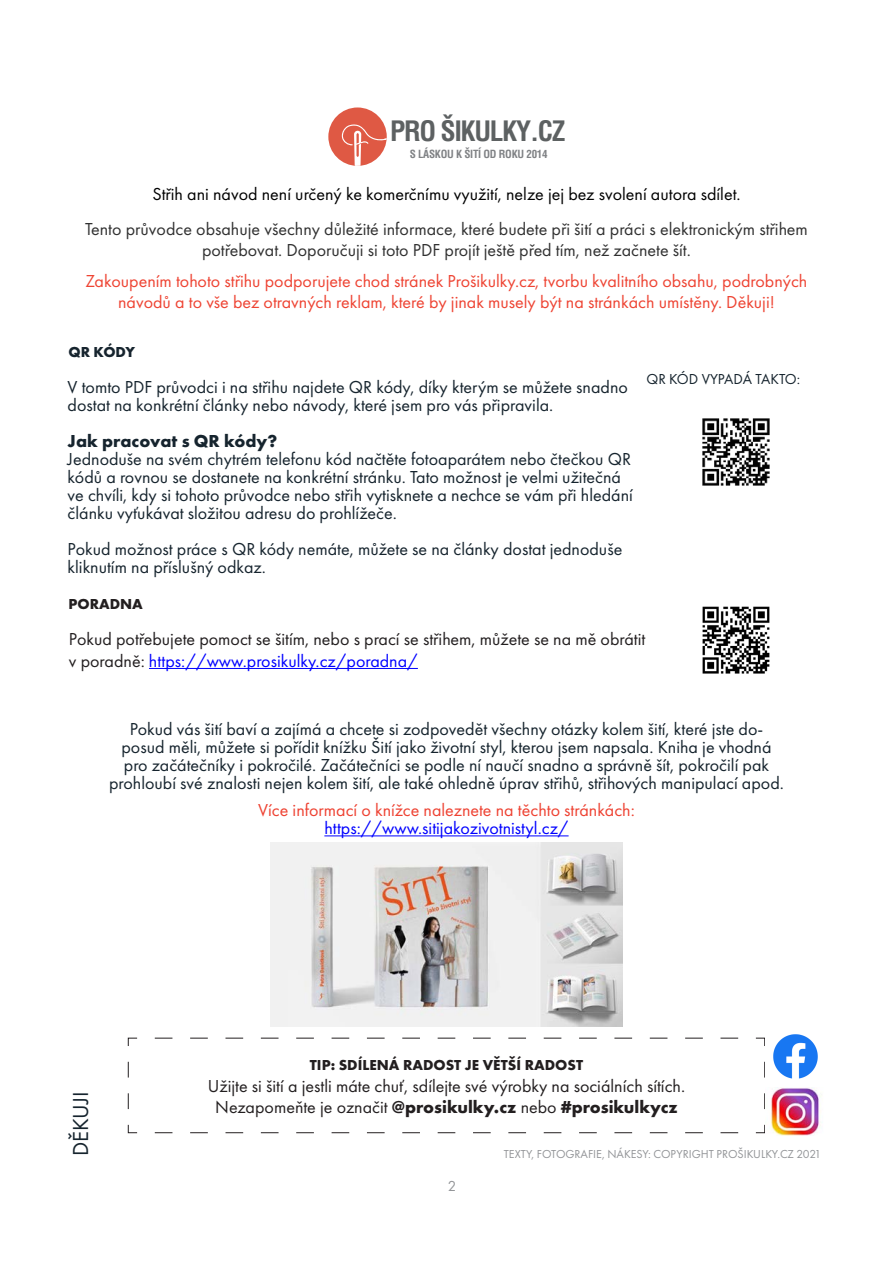
<style>
.page{position:relative;width:893px;height:1263px;background:#fff}
.page>*{position:absolute;margin:0;border:0;box-sizing:border-box;transform-origin:0 0}
.t1{font:700 condensed 27.45px "Helvetica";letter-spacing:-.05em;color:#5d6162}
.Title_-_Align_Left{font:22.5px "Futura PT";color:#16242e}
.Body_Text{font:18px/18px "Futura PT";color:#16242e}
.Title_-_Align_Left-2{font:18px/18px "Futura PT";color:#16242e;text-align:center}
.t2{font:18px/21.6px "Futura PT";color:#231f20}
.t3{font:18px/21.6px "Futura PT";color:#e43;text-align:center}
.t4{font:18px/21.6px "Futura PT";color:#313131;text-align:center}
.t5{font:18px "Futura PT";color:#000}
.t6{font:700 18px "Futura PT";color:#231f20}
.Title_-_Align_Left-3{font:18px "Futura PT";color:#ee4232}
.Title_-_Align_Left-4{font:18px "Futura PT";color:#00f}
.Body_Text-2{font:700 18px "Futura PT";color:#16242e}
.Title_-_Align_Left-5{font:700 15px "Futura PT";color:#231f20}
.Title_-_Align_Left-6{font:15px "Futura PT";color:#16242e}
.Title_-_Align_Left-7{font:700 15px "Futura PT";letter-spacing:-.02em;color:#16242e}
.Page_Number_-_Align{font:15px "Futura PT";color:#939598}
.Title_-_Align_Left-8{font:12px "Futura PT";color:#939598}
.t7{font:700 condensed 10.95px "Helvetica";letter-spacing:-.025em;color:#808285}
.s1{color:#00f}
.s2{font-weight:400}
</style>
<div class="page">
<div style="left:328px;top:107px;width:59px;height:59px;background:#df5944;border-radius:50%"></div>
<svg style="left:342px;top:124px;width:45px;height:42px"></svg>
<svg style="left:128px;top:1037px;width:637px;height:96px"></svg>
<img style="left:702px;top:418px;width:68px;height:68px">
<hr style="left:149px;top:668px;width:269px;height:1px;background:#00f">
<img style="left:702px;top:606px;width:68px;height:68px">
<img style="left:770px;top:1034px;width:51px;height:102px">
<img style="left:270px;top:843px;width:352px;height:184px">
<hr style="left:324px;top:835px;width:245px;height:1px;background:#00f">
<p class="t1" style="left:390px;top:113px;width:177px">PRO ŠIKULKY.CZ</p>
<p class="t7" style="left:410px;top:147px;width:139px">S LÁSKOU K ŠITÍ OD ROKU 2014</p>
<p class="t5" style="left:152px;top:183px;width:590px">Střih ani návod není určený ke komerčnímu využití, nelze jej bez svolení autora sdílet.</p>
<p class="t4" style="left:85px;top:218px;width:724px">Tento průvodce obsahuje všechny důležité informace, které budete při šití a práci s elektronickým střihem potřebovat. Doporučuji si toto PDF projít ještě před tím, než začnete šít.</p>
<p class="t3" style="left:86px;top:270px;width:723px">Zakoupením tohoto střihu podporujete chod stránek Prošikulky.cz, tvorbu kvalitního obsahu, podrobných návodů a to vše bez otravných reklam, které by jinak musely být na stránkách umístěny. Děkuji!</p>
<p class="Title_-_Align_Left-7" style="left:68px;top:342px;width:68px">QR KÓDY</p>
<p class="Body_Text" style="left:68px;top:378px;width:562px">V tomto PDF průvodci i na střihu najdete QR kódy, díky kterým se můžete snadno dostat na konkrétní články nebo návody, které jsem pro vás připravila.</p>
<p class="Body_Text-2" style="left:68px;top:429px;width:211px">Jak pracovat s QR kódy?</p>
<p class="Body_Text" style="left:68px;top:450px;width:567px">Jednoduše na svém chytrém telefonu kód načtěte fotoaparátem nebo čtečkou QR kódů a rovnou se dostanete na konkrétní stránku. Tato možnost je velmi užitečná ve chvíli, kdy si tohoto průvodce nebo střih vytisknete a nechce se vám při hledání článku vyťukávat složitou adresu do prohlížeče.</p>
<p class="Body_Text" style="left:68px;top:540px;width:556px">Pokud možnost práce s QR kódy nemáte, můžete se na články dostat jednoduše kliknutím na příslušný odkaz.</p>
<p class="Title_-_Align_Left-5" style="left:68px;top:594px;width:76px">PORADNA</p>
<p class="Title_-_Align_Left-6" style="left:646px;top:370px;width:155px">QR KÓD VYPADÁ TAKTO:</p>
<p class="t2" style="left:69px;top:628px;width:578px">Pokud potřebujete pomoct se šitím, nebo s prací se střihem, můžete se na mě obrátit v poradně: <span class="s1">https://www.prosikulky.cz/poradna/</span></p>
<p class="Title_-_Align_Left-2" style="left:109px;top:720px;width:676px">Pokud vás šití baví a zajímá a chcete si zodpovedět všechny otázky kolem šití, které jste do&shy;posud měli, můžete si pořídit knížku Šití jako životní styl, kterou jsem napsala. Kniha je vhodná pro začátečníky i pokročilé. Začátečníci se podle ní naučí snadno a správně šít, pokročilí pak prohloubí své znalosti nejen kolem šití, ale také ohledně úprav střihů, střihových manipulací apod.</p>
<p class="Title_-_Align_Left-3" style="left:258px;top:799px;width:378px">Více informací o knížce naleznete na těchto stránkách:</p>
<p class="Title_-_Align_Left-4" style="left:324px;top:817px;width:246px">https://www.sitijakozivotnistyl.cz/</p>
<p class="Title_-_Align_Left" style="left:67px;top:1156px;width:66px;rotate:-90deg">DĚKUJI</p>
<p class="Title_-_Align_Left-5" style="left:310px;top:1055px;width:275px">TIP: SDÍLENÁ RADOST JE VĚTŠÍ RADOST</p>
<p class="t2" style="left:208px;top:1075px;width:479px">Užijte si šití a jestli máte chuť, sdílejte své výrobky na sociálních sítích.</p>
<p class="t6" style="left:215px;top:1096px;width:464px"><span class="s2">Nezapomeňte je označit</span> @prosikulky.cz <span class="s2">nebo</span> #prosikulkycz</p>
<p class="Page_Number_-_Align" style="left:448px;top:1177px;width:10px">2</p>
<p class="Title_-_Align_Left-8" style="left:504px;top:1147px;width:319px">TEXTY, FOTOGRAFIE, NÁKESY: COPYRIGHT PROŠIKULKY.CZ 2021</p>
</div>
